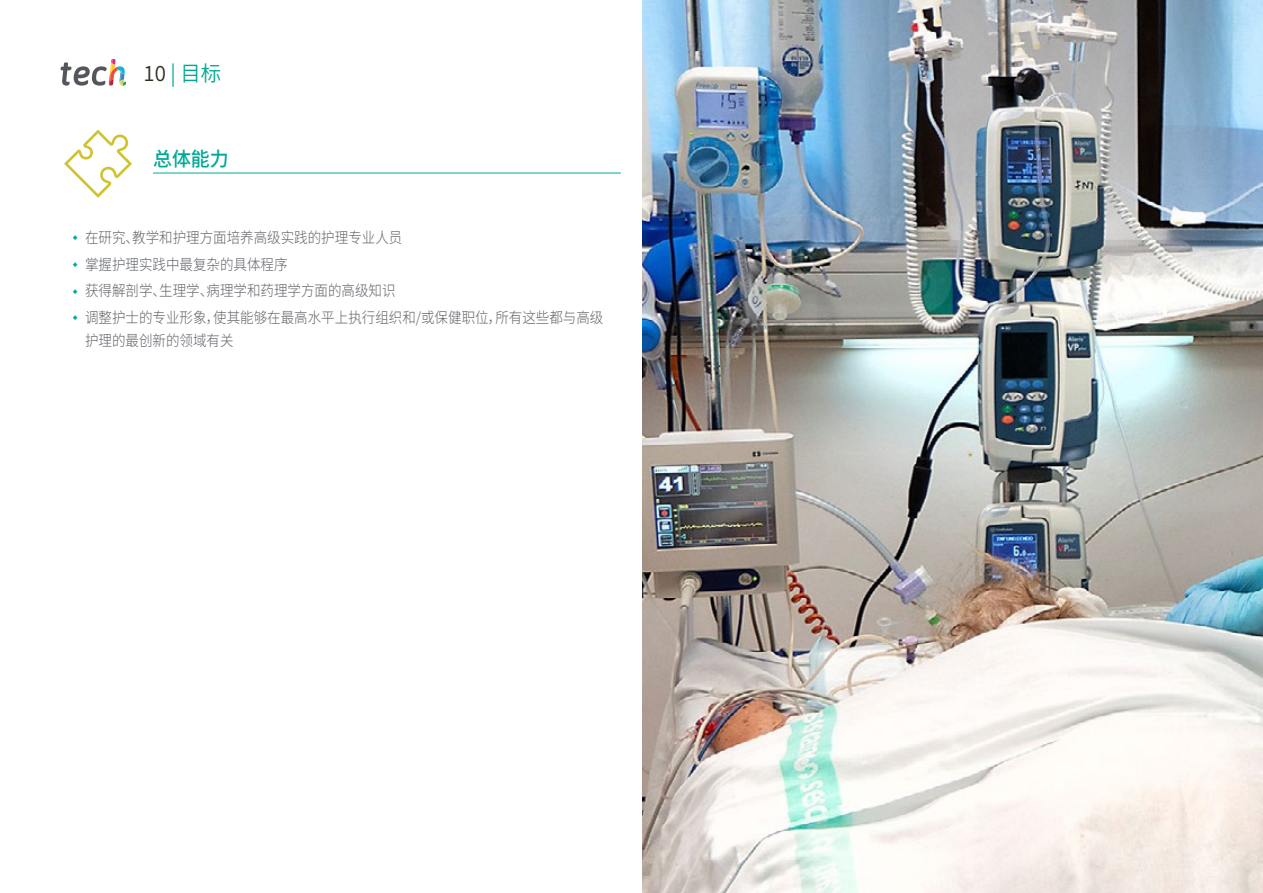
<style>
.page{position:relative;width:1263px;height:893px;background:#fff}
.page>*{position:absolute;margin:0;border:0;box-sizing:border-box;transform-origin:0 0}
.t1{font:21px "Source Han Sans CN";color:#00a996}
.t2{font:500 19.5px "Source Han Sans CN";color:#00a996}
.t3{font:300 15px/26.7px "Source Han Sans CN";color:#61646a;scale:.9 1}
.s1{color:#312e20}
</style>
<div class="page">
<hr style="left:153px;top:173px;width:468px;height:1px;background:#00a996">
<svg style="left:64px;top:130px;width:68px;height:68px"></svg>
<img style="left:642px;top:0;width:621px;height:893px">
<svg style="left:61px;top:59px;width:65px;height:27px"></svg>
<h1 class="t1" style="left:144px;top:61px;width:79px"><span class="s1">10</span> | 目标</h1>
<h2 class="t2" style="left:153px;top:147px;width:77px">总体能力</h2>
<p class="t3" style="left:85px;top:224px;width:577px">在研究、教学和护理方面培养高级实践的护理专业人员<br>掌握护理实践中最复杂的具体程序<br>获得解剖学、生理学、病理学和药理学方面的高级知识<br>调整护士的专业形象，使其能够在最高水平上执行组织和/或保健职位，所有这些都与高级</p>
<p class="t3" style="left:85px;top:327px;width:166px">护理的最创新的领域有关</p>
</div>
